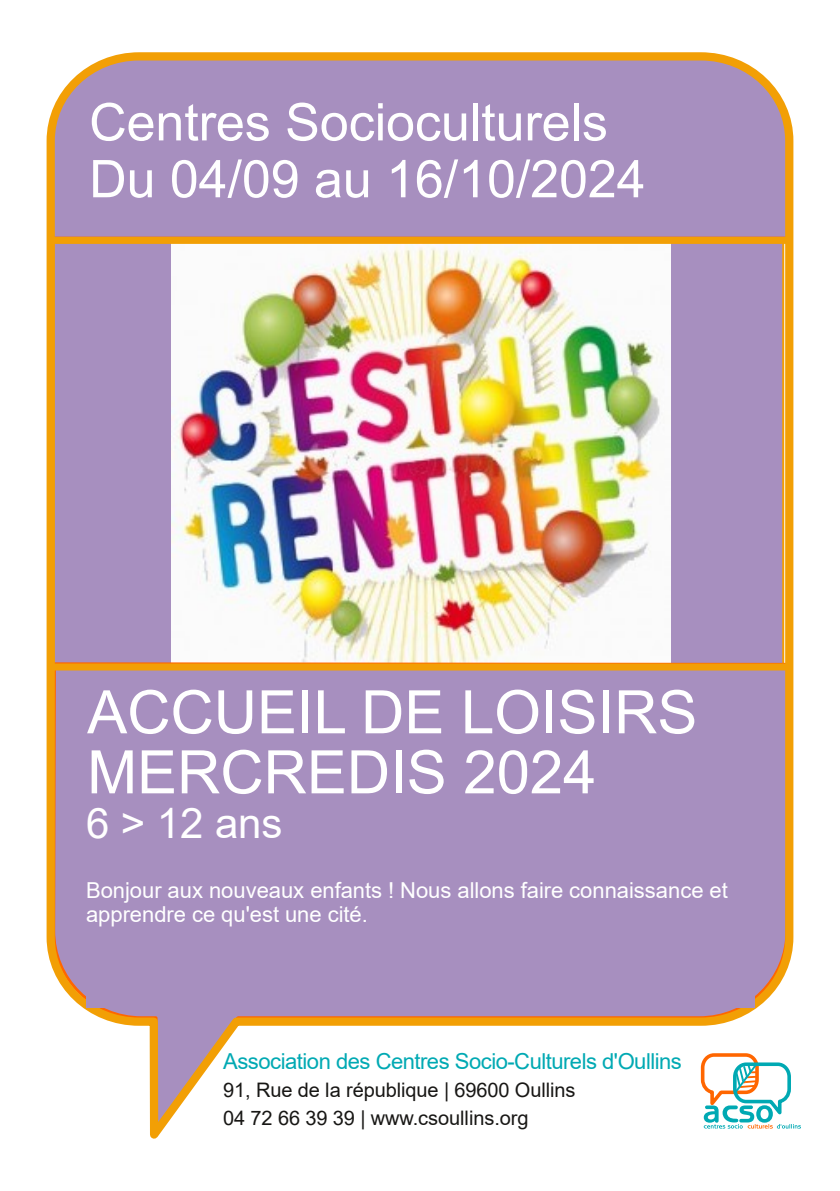
<style>
.page{position:relative;width:840px;height:1191px;background:#fff}
.page>*{position:absolute;margin:0;border:0;box-sizing:border-box;transform-origin:0 0}
.t1{font:60px/60px "Arial";color:#fff}
.t2{font:52px/56.8px "Arial";color:#fff}
.t3{font:42px "Arial";color:#fff}
.t4{font:22px/24px "Arial";color:#fff}
.t5{font:22px "Arial";letter-spacing:-.02em;color:#00a9b3}
.t6{font:20px/28px "Arial";letter-spacing:-.005em;color:#181715}
</style>
<div class="page">
<img style="left:46px;top:52px;width:751px;height:1087px">
<div style="left:52px;top:663px;width:736px;height:7px;background:#f29f05"></div>
<div style="left:51px;top:237px;width:737px;height:7px;background:#f29f05"></div>
<svg style="left:700px;top:1053px;width:100px;height:75px"></svg>
<div style="left:86px;top:854px;width:668px;height:153px;background:#a78fbf"></div>
<h2 class="t2" style="left:89px;top:94px;width:557px">Centres Socioculturels<br>Du 04/09 au 16/10/2024</h2>
<h1 class="t1" style="left:87px;top:682px;width:611px">ACCUEIL DE LOISIRS<br>MERCREDIS 2024</h1>
<h3 class="t3" style="left:86px;top:800px;width:198px">6 &gt; 12 ans</h3>
<p class="t4" style="left:86px;top:878px;width:643px">Bonjour aux nouveaux enfants ! Nous allons faire connaissance et apprendre ce qu'est une cité.</p>
<p class="t5" style="left:223px;top:1049px;width:460px">Association des Centres Socio-Culturels d'Oullins</p>
<p class="t6" style="left:223px;top:1076px;width:354px">91, Rue de la république | 69600 Oullins<br>04 72 66 39 39 | www.csoullins.org</p>
</div>
